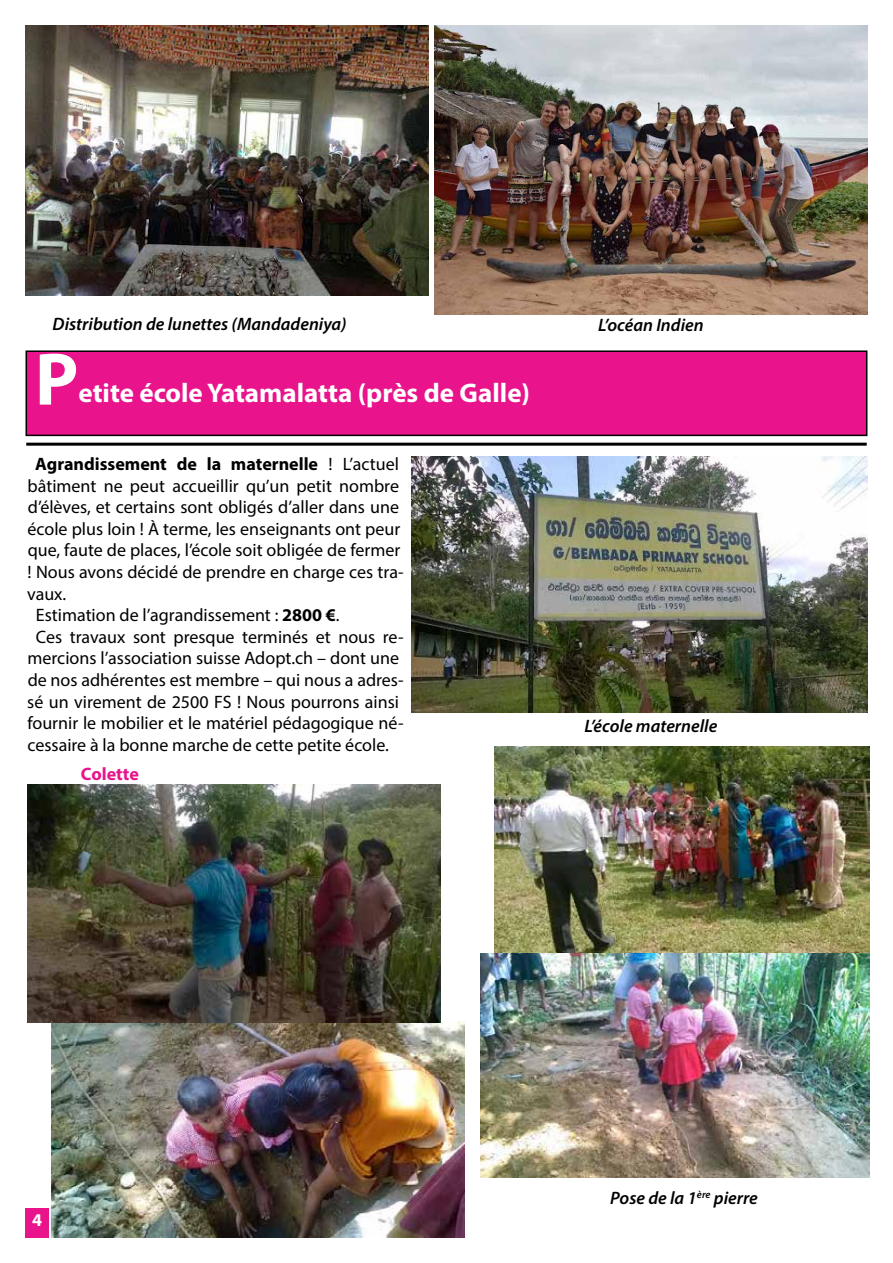
<style>
.page{position:relative;width:893px;height:1263px;background:#fff}
.page>*{position:absolute;margin:0;border:0;box-sizing:border-box;transform-origin:0 0}
.t1{font:700 75px "Myriad Pro";color:#fff}
.t2{font:700 27px "Myriad Pro";color:#fff}
.t3{font:18px "Myriad Pro";color:#000}
.t4{font:italic 600 18px "Myriad Pro";color:#000}
.t5{font:700 18px "Myriad Pro";color:#000}
.t6{font:700 18px "Myriad Pro";color:#e9138c}
.t7{font:700 18px "Myriad Pro";color:#fff}
.s1{font-weight:400}
.s2{font-weight:700}
</style>
<div class="page">
<div style="left:26px;top:1208px;width:23px;height:29px;background:#e9138c"></div>
<div style="left:26px;top:351px;width:841px;height:84px;background:#e9138c"></div>
<div style="left:26px;top:350px;width:841px;height:86px;border:2px solid #000"></div>
<hr style="left:26px;top:443px;width:841px;height:3px;background:#000">
<img style="left:495px;top:746px;width:374px;height:208px">
<img style="left:51px;top:1022px;width:414px;height:216px">
<img style="left:27px;top:785px;width:414px;height:237px">
<img style="left:412px;top:456px;width:455px;height:256px">
<img style="left:481px;top:954px;width:388px;height:224px">
<img style="left:435px;top:26px;width:432px;height:289px">
<img style="left:26px;top:26px;width:402px;height:270px">
<p class="t4" style="left:53px;top:312px;width:296px">Distribution de lunettes (Mandadeniya)</p>
<p class="t4" style="left:598px;top:314px;width:107px">L’océan Indien</p>
<h1 class="t1" style="left:35px;top:330px;width:45px">P</h1>
<h2 class="t2" style="left:78px;top:375px;width:453px">etite école Yatamalatta (près de Galle)</h2>
<p class="t5" style="left:35px;top:452px;width:365px">Agrandissement de la maternelle <span class="s1">! L’actuel</span></p>
<p class="t3" style="left:28px;top:474px;width:373px">bâtiment ne peut accueillir qu’un petit nombre</p>
<p class="t3" style="left:28px;top:496px;width:373px">d’élèves, et certains sont obligés d’aller dans une</p>
<p class="t3" style="left:28px;top:518px;width:374px">école plus loin ! À terme, les enseignants ont peur</p>
<p class="t3" style="left:28px;top:539px;width:374px">que, faute de places, l’école soit obligée de fermer</p>
<p class="t3" style="left:28px;top:561px;width:377px">! Nous avons décidé de prendre en charge ces tra-</p>
<p class="t3" style="left:27px;top:582px;width:41px">vaux.</p>
<p class="t3" style="left:36px;top:604px;width:305px">Estimation de l’agrandissement : <span class="s2">2800 €</span>.</p>
<p class="t3" style="left:36px;top:626px;width:369px">Ces travaux sont presque terminés et nous re-</p>
<p class="t3" style="left:28px;top:647px;width:373px">mercions l’association suisse Adopt.ch – dont une</p>
<p class="t3" style="left:28px;top:669px;width:377px">de nos adhérentes est membre – qui nous a adres-</p>
<p class="t3" style="left:27px;top:690px;width:373px">sé un virement de 2500 FS ! Nous pourrons ainsi</p>
<p class="t3" style="left:27px;top:712px;width:378px">fournir le mobilier et le matériel pédagogique né-</p>
<p class="t3" style="left:27px;top:734px;width:363px">cessaire à la bonne marche de cette petite école.</p>
<p class="t6" style="left:81px;top:762px;width:59px">Colette</p>
<p class="t4" style="left:584px;top:714px;width:134px">L’école maternelle</p>
<p class="t7" style="left:32px;top:1208px;width:11px">4</p>
<p class="t4" style="left:610px;top:1187px;width:149px">Pose de la 1<sup>ère</sup> pierre</p>
</div>
